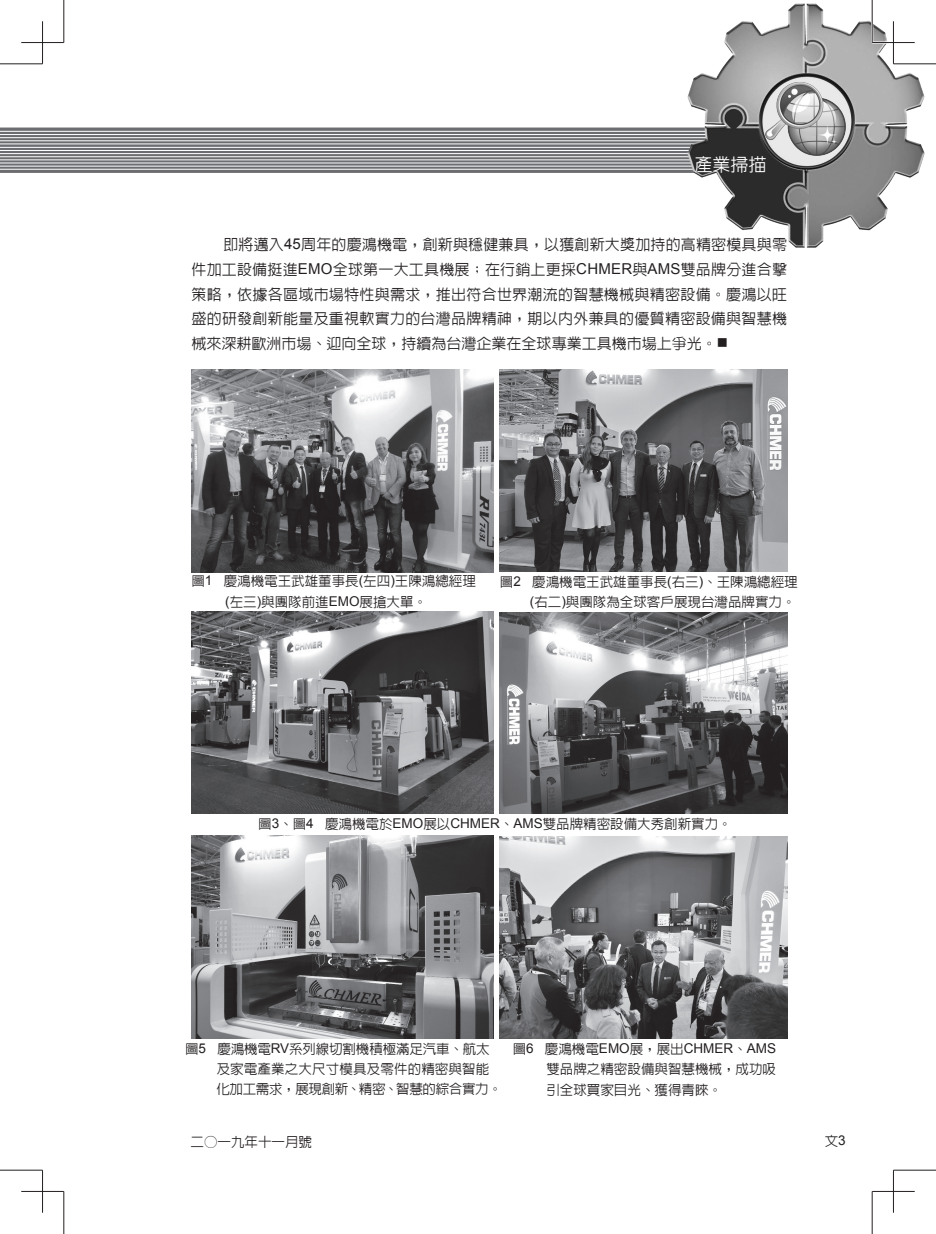
<style>
.page{position:relative;width:936px;height:1234px;background:#fff}
.page>*{position:absolute;margin:0;border:0;box-sizing:border-box;transform-origin:0 0}
.t1{font:500 18px "New Gothic";color:#fff}
.t2{font:500 15px/24.8px "Lin Gothic";color:#231f20;text-align:justify}
.t3{font:500 13.5px/20.2px "Lin Gothic";color:#231f20}
.t4{font:13.5px "Arial";color:#231f20}
.s1{font-family:"Arial";font-weight:400}
.s2{font-family:"Lin Gothic";font-weight:500}
</style>
<div class="page">
<svg style="left:44px;top:128px;width:40px;height:45px"></svg>
<hr style="left:0;top:156px;width:894px;height:1px;background:#fff">
<hr style="left:0;top:153px;width:894px;height:1px;background:#fff">
<hr style="left:0;top:150px;width:893px;height:1px;background:#fff">
<hr style="left:0;top:147px;width:894px;height:1px;background:#fff">
<hr style="left:0;top:143px;width:894px;height:1px;background:#fff">
<hr style="left:0;top:140px;width:894px;height:1px;background:#fff">
<hr style="left:0;top:137px;width:893px;height:1px;background:#fff">
<hr style="left:0;top:134px;width:894px;height:1px;background:#fff">
<hr style="left:0;top:131px;width:894px;height:1px;background:#fff">
<hr style="left:0;top:159px;width:893px;height:1px;background:#fff">
<hr style="left:0;top:162px;width:893px;height:1px;background:#fff">
<hr style="left:0;top:166px;width:893px;height:1px;background:#fff">
<hr style="left:0;top:169px;width:894px;height:1px;background:#fff">
<img style="left:84px;top:3px;width:841px;height:245px">
<img style="left:743px;top:56px;width:124px;height:125px">
<img style="left:191px;top:369px;width:302px;height:203px">
<img style="left:500px;top:369px;width:287px;height:202px">
<img style="left:191px;top:611px;width:302px;height:202px">
<img style="left:500px;top:612px;width:287px;height:201px">
<img style="left:191px;top:835px;width:302px;height:203px">
<img style="left:500px;top:836px;width:287px;height:202px">
<hr style="left:893px;top:63px;width:42px;height:2px;background:#fff">
<hr style="left:871px;top:0;width:2px;height:43px;background:#fff">
<hr style="left:872px;top:41px;width:42px;height:3px;background:#fff">
<hr style="left:892px;top:21px;width:2px;height:43px;background:#fff">
<hr style="left:0;top:64px;width:43px;height:1px;background:#231f20">
<hr style="left:893px;top:64px;width:42px;height:1px;background:#231f20">
<hr style="left:0;top:1169px;width:43px;height:1px;background:#231f20">
<hr style="left:893px;top:1169px;width:42px;height:1px;background:#231f20">
<hr style="left:64px;top:0;width:1px;height:43px;background:#231f20">
<hr style="left:64px;top:1191px;width:1px;height:42px;background:#231f20">
<hr style="left:871px;top:0;width:1px;height:43px;background:#231f20">
<hr style="left:871px;top:1191px;width:1px;height:42px;background:#231f20">
<hr style="left:21px;top:42px;width:43px;height:1px;background:#231f20">
<hr style="left:872px;top:42px;width:42px;height:1px;background:#231f20">
<hr style="left:21px;top:1190px;width:43px;height:1px;background:#231f20">
<hr style="left:872px;top:1190px;width:42px;height:1px;background:#231f20">
<hr style="left:42px;top:21px;width:1px;height:43px;background:#231f20">
<hr style="left:42px;top:1169px;width:1px;height:43px;background:#231f20">
<hr style="left:893px;top:21px;width:1px;height:43px;background:#231f20">
<hr style="left:893px;top:1169px;width:1px;height:43px;background:#231f20">
<h1 class="t1" style="left:694px;top:156px;width:73px">產業掃描</h1>
<p class="t2" style="left:191px;top:232px;width:597px;text-indent:32px">即將邁入<span class="s1">45</span>周年的慶鴻機電，創新與穩健兼具，以獲創新大獎加持的高精密模具與零件加工設備挺進<span class="s1">EMO</span>全球第一大工具機展；在行銷上更採<span class="s1">CHMER</span>與<span class="s1">AMS</span>雙品牌分進合擊策略，依據各區域市場特性與需求，推出符合世界潮流的智慧機械與精密設備。慶鴻以旺盛的研發創新能量及重視軟實力的台灣品牌精神，期以內外兼具的優質精密設備與智慧機械來深耕歐洲市場、迎向全球，持續為台灣企業在全球專業工具機市場上爭光。■</p>
<p class="t3" style="left:225px;top:571px;width:252px;text-indent:-34px">圖<span class="s1">1</span> 慶鴻機電王武雄董事長<span class="s1">(</span>左四<span class="s1">)</span>王陳鴻總經理<span class="s1">(</span>左三<span class="s1">)</span>與團隊前進<span class="s1">EMO</span>展搶大單。</p>
<p class="t3" style="left:500px;top:571px;width:299px;text-align:right">圖<span class="s1">2</span> 慶鴻機電王武雄董事長<span class="s1">(</span>右三<span class="s1">)</span>、王陳鴻總經理<span class="s1">(</span>右二<span class="s1">)</span>與團隊為全球客戶展現台灣品牌實力。</p>
<p class="t3" style="left:258px;top:813px;width:475px">圖<span class="s1">3</span>、圖<span class="s1">4</span> 慶鴻機電於<span class="s1">EMO</span>展以<span class="s1">CHMER</span>、<span class="s1">AMS</span>雙品牌精密設備大秀創新實力。</p>
<p class="t3" style="left:216px;top:1038px;width:287px;text-indent:-31px">圖<span class="s1">5</span> 慶鴻機電<span class="s1">RV</span>系列線切割機積極滿足汽車、航太及家電產業之大尺寸模具及零件的精密與智能化加工需求，展現創新、精密、智慧的綜合實力。</p>
<p class="t4" style="left:512px;top:1039px;width:265px"><span class="s2">圖</span>6 <span class="s2">慶鴻機電</span>EMO<span class="s2">展，展出</span>CHMER<span class="s2">、</span>AMS</p>
<p class="t3" style="left:546px;top:1058px;width:231px">雙品牌之精密設備與智慧機械，成功吸引全球買家目光、獲得青睞。</p>
<p class="t3" style="left:190px;top:1131px;width:123px">二○一九年十一月號</p>
<p class="t3" style="left:824px;top:1130px;width:23px">文<span class="s1">3</span></p>
</div>
